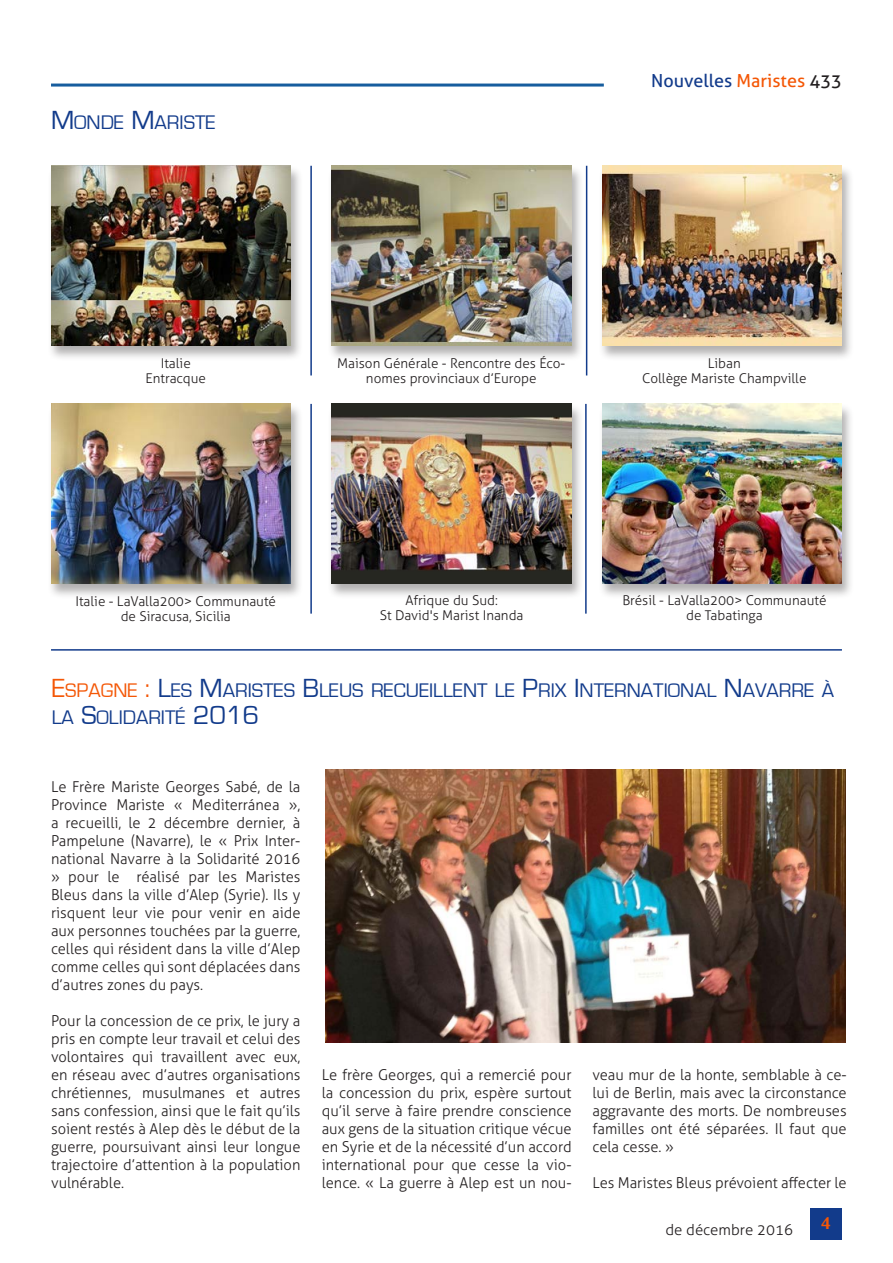
<style>
.page{position:relative;width:893px;height:1263px;background:#fff}
.page>*{position:absolute;margin:0;border:0;box-sizing:border-box;transform-origin:0 0}
.Titolo{font:20.25px/27px "Eurostile";color:#123b8b}
.t1{font:18px "Aller";color:#123b8b}
.t2{font:700 18px "Novarese IT Cby BT";color:#f45706}
.Testo_normal{font:300 15px/18px "Aller";color:#231f20;text-align:justify}
.DidacaliaFotos{font:300 13.5px/15px "Aller";color:#231f20;text-align:center}
.s1{font-size:27px}
.s2{color:#f45706}
.s3{color:#231f20}
.s4{font-size:27px;color:#f45706}
</style>
<div class="page">
<hr style="left:51px;top:84px;width:553px;height:3px;background:#175d9e">
<div style="left:810px;top:1208px;width:32px;height:31px;background:#123b8b"></div>
<div style="left:598px;top:165px;width:257px;height:196px;background:#231f20;opacity:.35"></div>
<img style="left:602px;top:166px;width:240px;height:180px">
<div style="left:327px;top:165px;width:257px;height:196px;background:#231f20;opacity:.35"></div>
<img style="left:331px;top:166px;width:240px;height:180px">
<div style="left:47px;top:165px;width:257px;height:196px;background:#231f20;opacity:.35"></div>
<img style="left:51px;top:166px;width:240px;height:180px">
<div style="left:598px;top:403px;width:257px;height:196px;background:#231f20;opacity:.35"></div>
<img style="left:602px;top:404px;width:240px;height:180px">
<div style="left:327px;top:403px;width:257px;height:196px;background:#231f20;opacity:.35"></div>
<img style="left:331px;top:404px;width:240px;height:180px">
<div style="left:47px;top:403px;width:257px;height:196px;background:#231f20;opacity:.35"></div>
<img style="left:51px;top:404px;width:240px;height:180px">
<hr style="left:310px;top:166px;width:2px;height:209px;background:#123b8b">
<hr style="left:586px;top:166px;width:1px;height:209px;background:#123b8b">
<hr style="left:310px;top:404px;width:2px;height:210px;background:#123b8b">
<hr style="left:585px;top:404px;width:2px;height:210px;background:#123b8b">
<hr style="left:51px;top:649px;width:791px;height:2px;background:#123b8b">
<img style="left:325px;top:770px;width:520px;height:273px">
<p class="Titolo" style="left:51px;top:109px;width:166px"><span class="s1">M</span>ONDE <span class="s1">M</span>ARISTE</p>
<p class="DidacaliaFotos" style="left:161px;top:355px;width:32px">Italie</p>
<p class="DidacaliaFotos" style="left:146px;top:370px;width:62px">Entracque</p>
<p class="t1" style="left:651px;top:69px;width:192px">Nouvelles <span class="s2">Maristes</span> <span class="s3">433</span></p>
<p class="DidacaliaFotos" style="left:337px;top:355px;width:230px">Maison Générale - Rencontre des Éco&shy;nomes provinciaux d’Europe</p>
<p class="DidacaliaFotos" style="left:708px;top:355px;width:34px">Liban</p>
<p class="DidacaliaFotos" style="left:642px;top:370px;width:166px">Collège Mariste Champville</p>
<p class="DidacaliaFotos" style="left:75px;top:593px;width:202px">Italie - LaValla200&gt; Communauté de Siracusa, Sicilia</p>
<p class="DidacaliaFotos" style="left:380px;top:593px;width:145px">Afrique du Sud:<br>St David's Marist Inanda</p>
<p class="DidacaliaFotos" style="left:622px;top:593px;width:206px">Brésil - LaValla200&gt; Communauté de Tabatinga</p>
<p class="Titolo" style="left:52px;top:677px;width:784px"><span class="s4">E</span><span class="s2">SPAGNE</span> <span class="s4">:</span> <span class="s1">L</span>ES <span class="s1">M</span>ARISTES <span class="s1">B</span>LEUS RECUEILLENT LE <span class="s1">P</span>RIX <span class="s1">I</span> NTERNATIONAL <span class="s1">N</span>AVARRE À<br>LA <span class="s1">S</span>OLIDARITÉ <span class="s1">2016</span></p>
<p class="Testo_normal" style="left:51px;top:778px;width:251px">Le Frère Mariste Georges Sabé, de la Province Mariste « Mediterránea », a recueilli, le 2 décembre dernier, à Pampelune (Navarre), le « Prix Inter&shy;national Navarre à la Solidarité 2016 » pour le réalisé par les Maristes Bleus dans la ville d’Alep (Syrie). Ils y risquent leur vie pour venir en aide aux personnes touchées par la guerre, celles qui résident dans la ville d’Alep comme celles qui sont déplacées dans d’autres zones du pays.</p>
<p class="Testo_normal" style="left:51px;top:1012px;width:251px">Pour la concession de ce prix, le jury a pris en compte leur travail et celui des volontaires qui travaillent avec eux, en réseau avec d’autres organisations chrétiennes, musulmanes et autres sans confession, ainsi que le fait qu’ils soient restés à Alep dès le début de la guerre, poursuivant ainsi leur longue trajectoire d’attention à la population vulnérable.</p>
<p class="Testo_normal" style="left:322px;top:1066px;width:251px">Le frère Georges, qui a remercié pour la concession du prix, espère surtout qu’il serve à faire prendre conscience aux gens de la situation critique vécue en Syrie et de la nécessité d’un accord international pour que cesse la vio&shy;lence. « La guerre à Alep est un nou-</p>
<p class="Testo_normal" style="left:592px;top:1066px;width:256px">veau mur de la honte, semblable à ce&shy;lui de Berlin, mais avec la circonstance aggravante des morts. De nombreuses familles ont été séparées. Il faut que cela cesse. »</p>
<p class="Testo_normal" style="left:592px;top:1174px;width:256px">Les Maristes Bleus prévoient affecter le</p>
<p class="Testo_normal" style="left:665px;top:1220px;width:129px">de décembre 2016</p>
<p class="t2" style="left:821px;top:1212px;width:12px">4</p>
</div>
